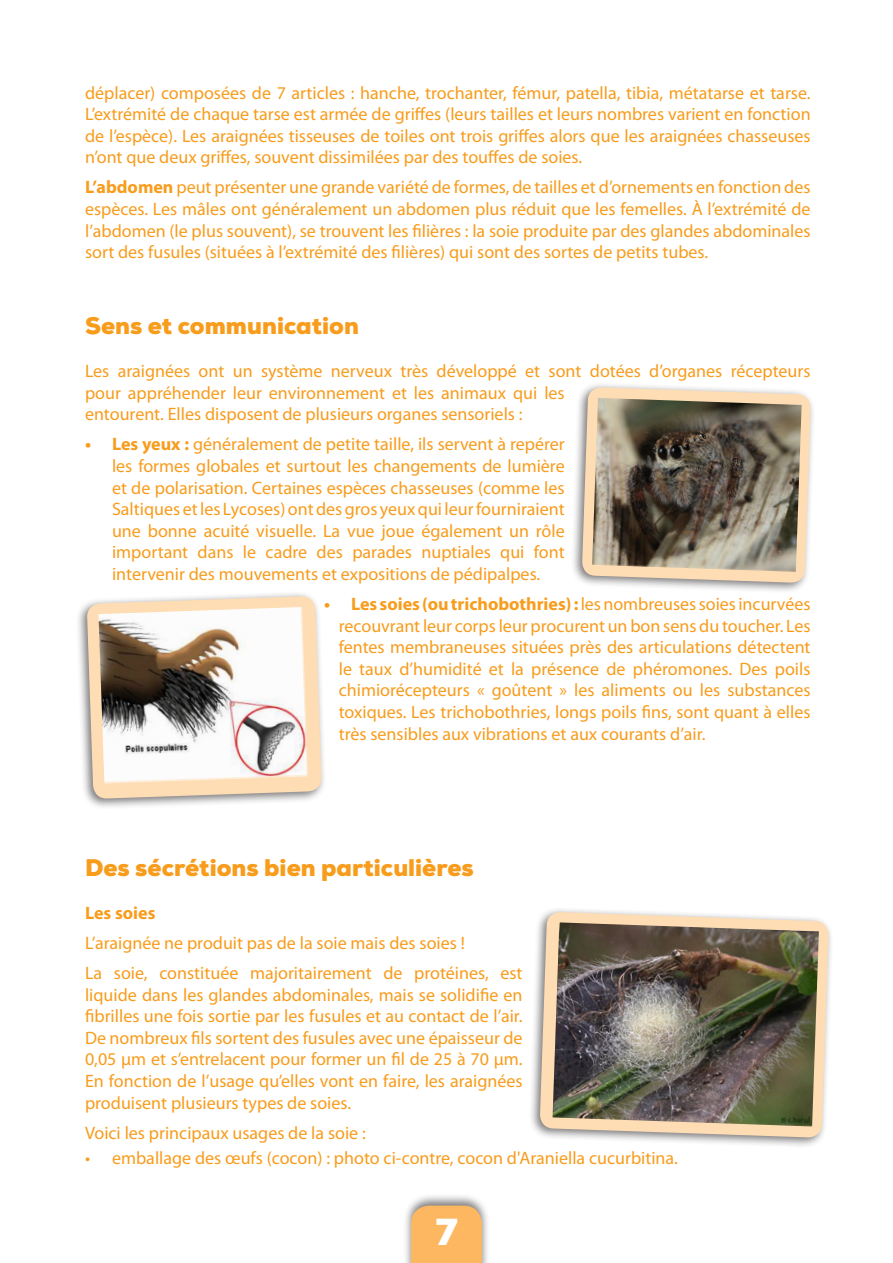
<style>
.page{position:relative;width:893px;height:1263px;background:#fff}
.page>*{position:absolute;margin:0;border:0;box-sizing:border-box;transform-origin:0 0}
.t1{font:900 37.5px "Nexa";color:#fff}
.t2{font:900 24px "Nexa";color:#f89c1c}
.t3{font:18px/21.6px "Myriad Pro";color:#f89c1c;text-align:justify}
.t4{font:700 18px "Myriad Pro";color:#f89c1c}
.s1{font-weight:700}
</style>
<div class="page">
<div style="left:402px;top:1192px;width:88px;height:71px;background:#231f20;opacity:.6"></div>
<div style="left:411px;top:1205px;width:71px;height:58px;background:#fcb760"></div>
<div style="left:570px;top:381px;width:245px;height:212px;background:#231f20;opacity:.6"></div>
<svg style="left:582px;top:387px;width:229px;height:196px;background:#edd8be"></svg>
<img style="left:592px;top:398px;width:210px;height:174px">
<div style="left:75px;top:590px;width:251px;height:219px;background:#231f20;opacity:.6"></div>
<svg style="left:87px;top:596px;width:235px;height:203px;background:#f0d9bc"></svg>
<img style="left:98px;top:607px;width:210px;height:176px">
<div style="left:528px;top:906px;width:305px;height:242px;background:#231f20;opacity:.6"></div>
<svg style="left:540px;top:912px;width:289px;height:226px;background:#ecd8c0"></svg>
<img style="left:552px;top:922px;width:267px;height:204px">
<p class="t3" style="left:85px;top:81px;width:727px">déplacer) composées de 7 articles : hanche, trochanter, fémur, patella, tibia, métatarse et tarse.<br>L’extrémité de chaque tarse est armée de griffes (leurs tailles et leurs nombres varient en fonction de l’espèce). Les araignées tisseuses de toiles ont trois griffes alors que les araignées chasseuses n’ont que deux griffes, souvent dissimilées par des touffes de soies.</p>
<p class="t3" style="left:85px;top:176px;width:727px"><span class="s1">L’abdomen</span> peut présenter une grande variété de formes, de tailles et d’ornements en fonction des espèces. Les mâles ont généralement un abdomen plus réduit que les femelles. À l’extrémité de l’abdomen (le plus souvent), se trouvent les filières : la soie produite par des glandes abdominales sort des fusules (situées à l’extrémité des filières) qui sont des sortes de petits tubes.</p>
<h2 class="t2" style="left:85px;top:310px;width:275px">Sens et communication</h2>
<p class="t3" style="left:85px;top:360px;width:727px;text-align:left">Les araignées ont un système nerveux très développé et sont dotées d’organes récepteurs pour appréhender leur environnement et les animaux qui les<br>entourent. Elles disposent de plusieurs organes sensoriels :</p>
<p class="t3" style="left:112px;top:433px;width:454px;text-indent:-27px"><span class="s1">• Les yeux :</span> généralement de petite taille, ils servent à repérer les formes globales et surtout les changements de lumière et de polarisation. Certaines espèces chasseuses (comme les Saltiques et les Lycoses) ont des gros yeux qui leur fourniraient une bonne acuité visuelle. La vue joue également un rôle important dans le cadre des parades nuptiales qui font intervenir des mouvements et expositions de pédipalpes.</p>
<p class="t3" style="left:339px;top:593px;width:473px;text-indent:-15px"><span class="s1">• Les soies (ou trichobothries) :</span> les nombreuses soies incurvées recouvrant leur corps leur procurent un bon sens du toucher. Les fentes membraneuses situées près des articulations détectent le taux d’humidité et la présence de phéromones. Des poils chimiorécepteurs « goûtent » les aliments ou les substances toxiques. Les trichobothries, longs poils fins, sont quant à elles très sensibles aux vibrations et aux courants d’air.</p>
<h2 class="t2" style="left:85px;top:852px;width:390px">Des sécrétions bien particulières</h2>
<p class="t4" style="left:85px;top:901px;width:72px">Les soies</p>
<p class="t3" style="left:85px;top:927px;width:439px;line-height:30.2px">L’araignée ne produit pas de la soie mais des soies !<br>La soie, constituée majoritairement de protéines, est</p>
<p class="t3" style="left:85px;top:983px;width:439px">liquide dans les glandes abdominales, mais se solidifie en fibrilles une fois sortie par les fusules et au contact de l’air.<br>De nombreux fils sortent des fusules avec une épaisseur de 0,05 µm et s’entrelacent pour former un fil de 25 à 70 µm.<br>En fonction de l’usage qu’elles vont en faire, les araignées produisent plusieurs types de soies.</p>
<p class="t3" style="left:85px;top:1121px;width:282px">Voici les principaux usages de la soie :</p>
<p class="t3" style="left:85px;top:1147px;width:594px">• emballage des œufs (cocon) : photo ci-contre, cocon d'Araniella cucurbitina.</p>
<h1 class="t1" style="left:435px;top:1208px;width:24px">7</h1>
</div>
